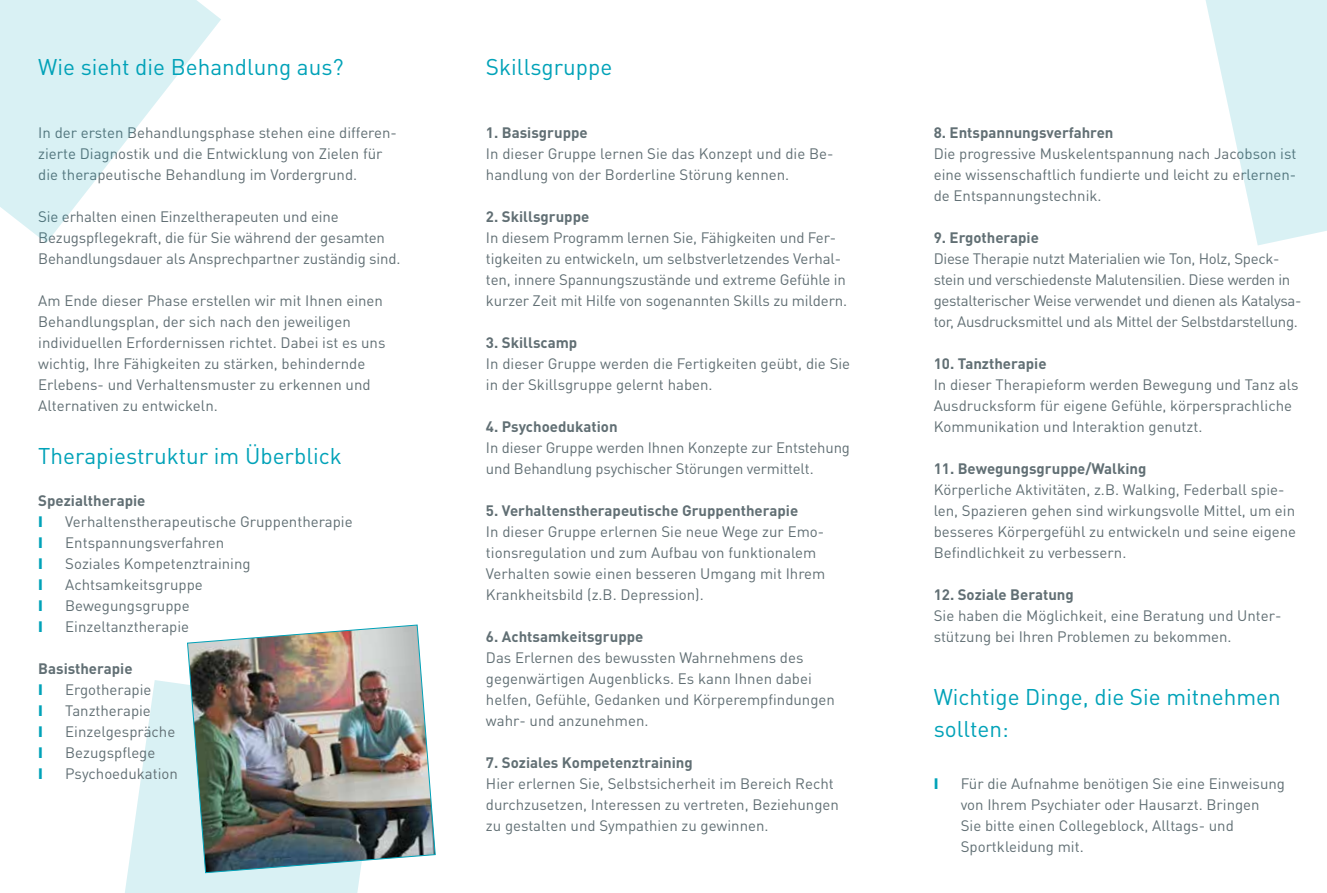
<style>
.page{position:relative;width:1327px;height:893px;background:#fff}
.page>*{position:absolute;margin:0;border:0;box-sizing:border-box;transform-origin:0 0}
.t1{font:22.5px/31.5px "DIN Pro";color:#00a2b8}
.t2{font:15px/21px "DIN Pro";color:#616f74}
.t3{font:700 15px "DIN Pro";color:#616f74}
.t4{font:15px/21px "DIN Pro";letter-spacing:-.02em;color:#616f74}
.t5{font:900 15px "DIN Pro";color:#00a2b8}
</style>
<div class="page">
<svg style="left:125px;top:680px;width:235px;height:213px;fill:#d9f1f4"></svg>
<img style="left:187px;top:624px;width:249px;height:249px">
<svg style="left:1205px;top:0;width:122px;height:245px"></svg>
<svg style="left:0;top:0;width:221px;height:243px;fill:#d9f1f4"></svg>
<h1 class="t1" style="left:38px;top:50px;width:307px">Wie sieht die Behandlung aus?</h1>
<p class="t2" style="left:38px;top:121px;width:360px">In der ersten Behandlungsphase stehen eine differen&shy;zierte Diagnostik und die Entwicklung von Zielen für die therapeutische Behandlung im Vordergrund.</p>
<p class="t2" style="left:38px;top:205px;width:364px">Sie erhalten einen Einzeltherapeuten und eine<br>Bezugspflegekraft, die für Sie während der gesamten<br>Behandlungsdauer als Ansprechpartner zuständig sind.</p>
<p class="t2" style="left:38px;top:289px;width:349px">Am Ende dieser Phase erstellen wir mit Ihnen einen Behandlungsplan, der sich nach den jeweiligen individuellen Erfordernissen richtet. Dabei ist es uns wichtig, Ihre Fähigkeiten zu stärken, behindernde Erlebens- und Verhaltensmuster zu erkennen und Alternativen zu entwickeln.</p>
<h1 class="t1" style="left:38px;top:439px;width:305px">Therapiestruktur im Überblick</h1>
<p class="t3" style="left:38px;top:490px;width:109px">Spezialtherapie</p>
<p class="t5" style="left:38px;top:511px;width:6px">I</p>
<p class="t2" style="left:65px;top:510px;width:289px">Verhaltenstherapeutische Gruppentherapie</p>
<p class="t5" style="left:38px;top:532px;width:6px">I</p>
<p class="t2" style="left:65px;top:531px;width:160px">Entspannungsverfahren</p>
<p class="t5" style="left:38px;top:553px;width:6px">I</p>
<p class="t2" style="left:65px;top:552px;width:187px">Soziales Kompetenztraining</p>
<p class="t5" style="left:38px;top:574px;width:6px">I</p>
<p class="t2" style="left:65px;top:573px;width:139px">Achtsamkeitsgruppe</p>
<p class="t5" style="left:38px;top:595px;width:6px">I</p>
<p class="t2" style="left:65px;top:594px;width:126px">Bewegungsgruppe</p>
<p class="t5" style="left:38px;top:616px;width:6px">I</p>
<p class="t2" style="left:65px;top:615px;width:125px">Einzeltanztherapie</p>
<p class="t3" style="left:38px;top:658px;width:96px">Basistherapie</p>
<p class="t5" style="left:38px;top:679px;width:6px">I</p>
<p class="t2" style="left:65px;top:678px;width:88px">Ergotherapie</p>
<p class="t5" style="left:38px;top:700px;width:6px">I</p>
<p class="t2" style="left:65px;top:699px;width:87px">Tanztherapie</p>
<p class="t5" style="left:38px;top:721px;width:6px">I</p>
<p class="t2" style="left:65px;top:720px;width:112px">Einzelgespräche</p>
<p class="t5" style="left:38px;top:742px;width:6px">I</p>
<p class="t2" style="left:65px;top:741px;width:92px">Bezugspflege</p>
<p class="t5" style="left:38px;top:763px;width:6px">I</p>
<p class="t2" style="left:65px;top:762px;width:114px">Psychoedukation</p>
<h1 class="t1" style="left:486px;top:50px;width:128px">Skillsgruppe</h1>
<p class="t3" style="left:486px;top:122px;width:103px">1. Basisgruppe</p>
<p class="t2" style="left:486px;top:142px;width:349px">In dieser Gruppe lernen Sie das Konzept und die Be&shy;handlung von der Borderline Störung kennen.</p>
<p class="t3" style="left:486px;top:206px;width:105px">2. Skillsgruppe</p>
<p class="t2" style="left:486px;top:226px;width:363px">In diesem Programm lernen Sie, Fähigkeiten und Fer&shy;tigkeiten zu entwickeln, um selbstverletzendes Verhal&shy;ten, innere Spannungszustände und extreme Gefühle in kurzer Zeit mit Hilfe von sogenannten Skills zu mildern.</p>
<p class="t3" style="left:486px;top:332px;width:93px">3. Skillscamp</p>
<p class="t2" style="left:486px;top:352px;width:366px">In dieser Gruppe werden die Fertigkeiten geübt, die Sie in der Skillsgruppe gelernt haben.</p>
<p class="t3" style="left:486px;top:416px;width:133px">4. Psychoedukation</p>
<p class="t2" style="left:486px;top:436px;width:365px">In dieser Gruppe werden Ihnen Konzepte zur Entstehung und Behandlung psychischer Störungen vermittelt.</p>
<p class="t3" style="left:486px;top:500px;width:314px">5. Verhaltenstherapeutische Gruppentherapie</p>
<p class="t2" style="left:486px;top:520px;width:341px">In dieser Gruppe erlernen Sie neue Wege zur Emo&shy;tionsregulation und zum Aufbau von funktionalem Verhalten sowie einen besseren Umgang mit Ihrem Krankheitsbild (z.B. Depression).</p>
<p class="t3" style="left:486px;top:626px;width:159px">6. Achtsamkeitsgruppe</p>
<p class="t2" style="left:486px;top:646px;width:350px">Das Erlernen des bewussten Wahrnehmens des gegenwärtigen Augenblicks. Es kann Ihnen dabei helfen, Gefühle, Gedanken und Körperempfindungen wahr- und anzunehmen.</p>
<p class="t3" style="left:486px;top:752px;width:208px">7. Soziales Kompetenztraining</p>
<p class="t2" style="left:486px;top:772px;width:354px">Hier erlernen Sie, Selbstsicherheit im Bereich Recht durchzusetzen, Interessen zu vertreten, Beziehungen zu gestalten und Sympathien zu gewinnen.</p>
<p class="t3" style="left:933px;top:122px;width:181px">8. Entspannungsverfahren</p>
<p class="t2" style="left:933px;top:142px;width:364px;text-align:justify">Die progressive Muskelentspannung nach Jacobson ist eine wissenschaftlich fundierte und leicht zu erlernen&shy;de Entspannungstechnik.</p>
<p class="t3" style="left:933px;top:227px;width:107px">9. Ergotherapie</p>
<p class="t4" style="left:933px;top:247px;width:369px">Diese Therapie nutzt Materialien wie Ton, Holz, Speck&shy;stein und verschiedenste Malutensilien. Diese werden in gestalterischer Weise verwendet und dienen als Katalysa&shy;tor, Ausdrucksmittel und als Mittel der Selbstdarstellung.</p>
<p class="t3" style="left:933px;top:353px;width:114px">10. Tanztherapie</p>
<p class="t2" style="left:933px;top:373px;width:366px">In dieser Therapieform werden Bewegung und Tanz als<br>Ausdrucksform für eigene Gefühle, körpersprachliche<br>Kommunikation und Interaktion genutzt.</p>
<p class="t3" style="left:933px;top:458px;width:214px">11. Bewegungsgruppe/Walking</p>
<p class="t2" style="left:933px;top:478px;width:364px">Körperliche Aktivitäten, z.B. Walking, Federball spie&shy;len, Spazieren gehen sind wirkungsvolle Mittel, um ein besseres Körpergefühl zu entwickeln und seine eigene Befindlichkeit zu verbessern.</p>
<p class="t3" style="left:933px;top:584px;width:142px">12. Soziale Beratung</p>
<p class="t2" style="left:933px;top:604px;width:349px">Sie haben die Möglichkeit, eine Beratung und Unter&shy;stützung bei Ihren Problemen zu bekommen.</p>
<h1 class="t1" style="left:933px;top:680px;width:349px">Wichtige Dinge, die Sie mitnehmen sollten:</h1>
<p class="t5" style="left:933px;top:773px;width:6px">I</p>
<p class="t2" style="left:960px;top:772px;width:326px">Für die Aufnahme benötigen Sie eine Einweisung von Ihrem Psychiater oder Hausarzt. Bringen<br>Sie bitte einen Collegeblock, Alltags- und Sportkleidung mit.</p>
</div>
